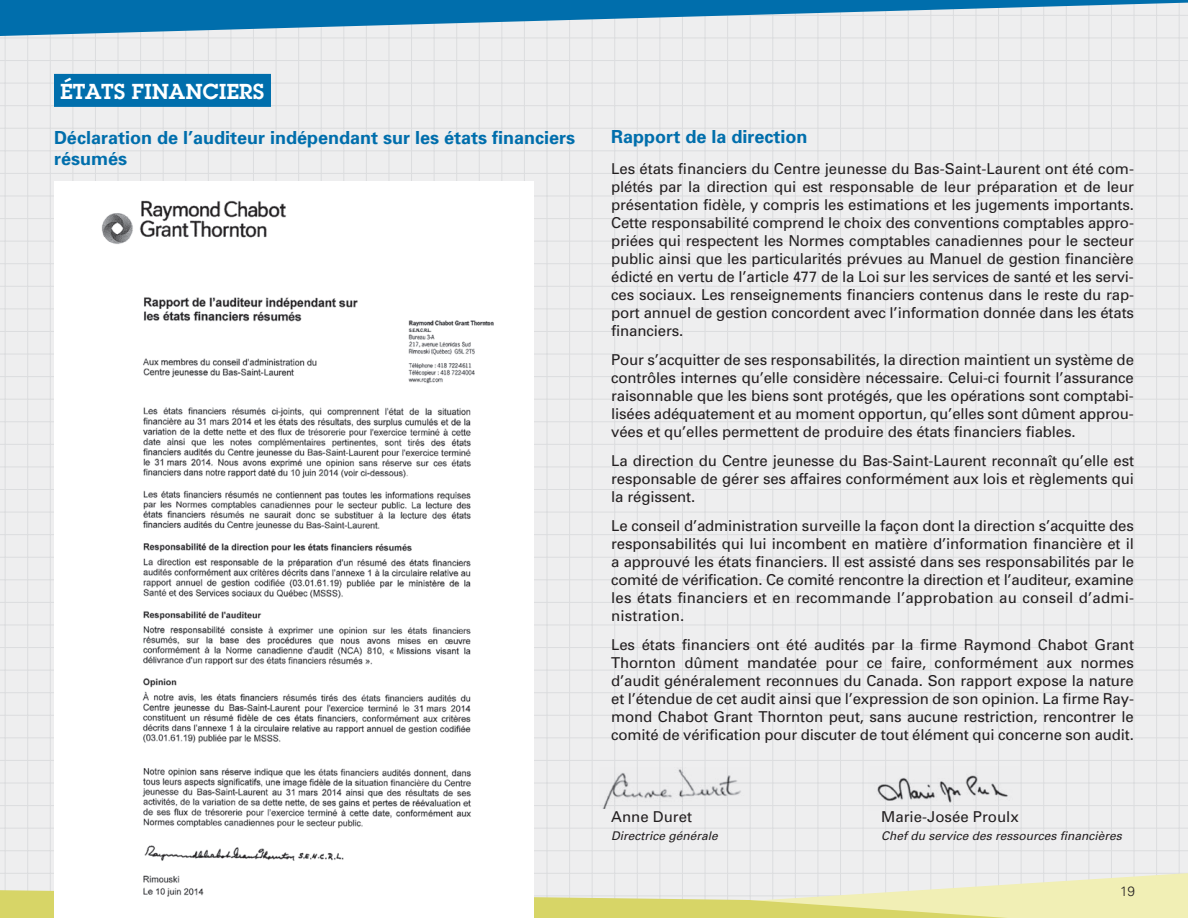
<style>
.page{position:relative;width:1188px;height:918px;background:#eeeeef}
.page>*{position:absolute;margin:0;border:0;box-sizing:border-box;transform-origin:0 0}
.t1{font:600 22.5px "Lubalin Graph";letter-spacing:.015em;color:#fff}
.t2{font:700 18px/21.6px "Univers";color:#006eac}
.t3{font:15px/18px "Univers";letter-spacing:-.01em;color:#231f20;text-align:justify}
.t4{font:300 13.5px "Univers";color:#231f20}
.t5{font:italic 12px "Univers";color:#231f20}
</style>
<div class="page">
<hr style="left:0;top:38px;width:1188px;height:1px;background:#dcdddf">
<hr style="left:0;top:60px;width:1188px;height:1px;background:#dcdddf">
<hr style="left:0;top:83px;width:1188px;height:1px;background:#dcdddf">
<hr style="left:0;top:105px;width:1188px;height:1px;background:#dcdddf">
<hr style="left:0;top:128px;width:1188px;height:1px;background:#dcdddf">
<hr style="left:0;top:151px;width:1188px;height:1px;background:#dcdddf">
<hr style="left:0;top:173px;width:1188px;height:1px;background:#dcdddf">
<hr style="left:0;top:196px;width:1188px;height:1px;background:#dcdddf">
<hr style="left:0;top:218px;width:1188px;height:1px;background:#dcdddf">
<hr style="left:0;top:241px;width:1188px;height:1px;background:#dcdddf">
<hr style="left:0;top:263px;width:1188px;height:1px;background:#dcdddf">
<hr style="left:0;top:286px;width:1188px;height:1px;background:#dcdddf">
<hr style="left:0;top:309px;width:1188px;height:1px;background:#dcdddf">
<hr style="left:0;top:331px;width:1188px;height:1px;background:#dcdddf">
<hr style="left:0;top:354px;width:1188px;height:1px;background:#dcdddf">
<hr style="left:0;top:376px;width:1188px;height:1px;background:#dcdddf">
<hr style="left:0;top:399px;width:1188px;height:1px;background:#dcdddf">
<hr style="left:0;top:422px;width:1188px;height:1px;background:#dcdddf">
<hr style="left:0;top:444px;width:1188px;height:1px;background:#dcdddf">
<hr style="left:0;top:467px;width:1188px;height:1px;background:#dcdddf">
<hr style="left:0;top:489px;width:1188px;height:1px;background:#dcdddf">
<hr style="left:0;top:512px;width:1188px;height:1px;background:#dcdddf">
<hr style="left:0;top:534px;width:1188px;height:1px;background:#dcdddf">
<hr style="left:0;top:557px;width:1188px;height:1px;background:#dcdddf">
<hr style="left:0;top:580px;width:1188px;height:1px;background:#dcdddf">
<hr style="left:0;top:602px;width:1188px;height:1px;background:#dcdddf">
<hr style="left:0;top:625px;width:1188px;height:1px;background:#dcdddf">
<hr style="left:0;top:647px;width:1188px;height:1px;background:#dcdddf">
<hr style="left:0;top:670px;width:1188px;height:1px;background:#dcdddf">
<hr style="left:0;top:692px;width:1188px;height:1px;background:#dcdddf">
<hr style="left:0;top:715px;width:1188px;height:1px;background:#dcdddf">
<hr style="left:0;top:738px;width:1188px;height:1px;background:#dcdddf">
<hr style="left:0;top:760px;width:1188px;height:1px;background:#dcdddf">
<hr style="left:0;top:783px;width:1188px;height:1px;background:#dcdddf">
<hr style="left:0;top:805px;width:1188px;height:1px;background:#dcdddf">
<hr style="left:0;top:828px;width:1188px;height:1px;background:#dcdddf">
<hr style="left:0;top:850px;width:1188px;height:1px;background:#dcdddf">
<hr style="left:1187px;top:0;width:1px;height:918px;background:#dcdddf">
<hr style="left:1179px;top:0;width:1px;height:918px;background:#dcdddf">
<hr style="left:1156px;top:0;width:1px;height:918px;background:#dcdddf">
<hr style="left:1134px;top:0;width:1px;height:918px;background:#dcdddf">
<hr style="left:1111px;top:0;width:1px;height:918px;background:#dcdddf">
<hr style="left:1089px;top:0;width:1px;height:918px;background:#dcdddf">
<hr style="left:1066px;top:0;width:1px;height:918px;background:#dcdddf">
<hr style="left:1043px;top:0;width:1px;height:918px;background:#dcdddf">
<hr style="left:1021px;top:0;width:1px;height:918px;background:#dcdddf">
<hr style="left:998px;top:0;width:1px;height:918px;background:#dcdddf">
<hr style="left:976px;top:0;width:1px;height:918px;background:#dcdddf">
<hr style="left:953px;top:0;width:1px;height:918px;background:#dcdddf">
<hr style="left:931px;top:0;width:1px;height:918px;background:#dcdddf">
<hr style="left:908px;top:0;width:1px;height:918px;background:#dcdddf">
<hr style="left:885px;top:0;width:1px;height:918px;background:#dcdddf">
<hr style="left:863px;top:0;width:1px;height:918px;background:#dcdddf">
<hr style="left:840px;top:0;width:1px;height:918px;background:#dcdddf">
<hr style="left:818px;top:0;width:1px;height:918px;background:#dcdddf">
<hr style="left:795px;top:0;width:1px;height:918px;background:#dcdddf">
<hr style="left:773px;top:0;width:1px;height:918px;background:#dcdddf">
<hr style="left:750px;top:0;width:1px;height:918px;background:#dcdddf">
<hr style="left:727px;top:0;width:1px;height:918px;background:#dcdddf">
<hr style="left:705px;top:0;width:1px;height:918px;background:#dcdddf">
<hr style="left:682px;top:0;width:1px;height:918px;background:#dcdddf">
<hr style="left:660px;top:0;width:1px;height:918px;background:#dcdddf">
<hr style="left:637px;top:0;width:1px;height:918px;background:#dcdddf">
<hr style="left:614px;top:0;width:1px;height:918px;background:#dcdddf">
<hr style="left:592px;top:0;width:1px;height:918px;background:#dcdddf">
<hr style="left:569px;top:0;width:1px;height:918px;background:#dcdddf">
<hr style="left:547px;top:0;width:1px;height:918px;background:#dcdddf">
<hr style="left:524px;top:0;width:1px;height:918px;background:#dcdddf">
<hr style="left:502px;top:0;width:1px;height:918px;background:#dcdddf">
<hr style="left:479px;top:0;width:1px;height:918px;background:#dcdddf">
<hr style="left:456px;top:0;width:1px;height:918px;background:#dcdddf">
<hr style="left:434px;top:0;width:1px;height:918px;background:#dcdddf">
<hr style="left:411px;top:0;width:1px;height:918px;background:#dcdddf">
<hr style="left:389px;top:0;width:1px;height:918px;background:#dcdddf">
<hr style="left:366px;top:0;width:1px;height:918px;background:#dcdddf">
<hr style="left:344px;top:0;width:1px;height:918px;background:#dcdddf">
<hr style="left:321px;top:0;width:1px;height:918px;background:#dcdddf">
<hr style="left:298px;top:0;width:1px;height:918px;background:#dcdddf">
<hr style="left:276px;top:0;width:1px;height:918px;background:#dcdddf">
<hr style="left:253px;top:0;width:1px;height:918px;background:#dcdddf">
<hr style="left:231px;top:0;width:1px;height:918px;background:#dcdddf">
<hr style="left:208px;top:0;width:1px;height:918px;background:#dcdddf">
<hr style="left:186px;top:0;width:1px;height:918px;background:#dcdddf">
<hr style="left:163px;top:0;width:1px;height:918px;background:#dcdddf">
<hr style="left:140px;top:0;width:1px;height:918px;background:#dcdddf">
<hr style="left:118px;top:0;width:1px;height:918px;background:#dcdddf">
<hr style="left:95px;top:0;width:1px;height:918px;background:#dcdddf">
<hr style="left:73px;top:0;width:1px;height:918px;background:#dcdddf">
<hr style="left:50px;top:0;width:1px;height:918px;background:#dcdddf">
<hr style="left:27px;top:0;width:1px;height:918px;background:#dcdddf">
<hr style="left:5px;top:0;width:1px;height:918px;background:#dcdddf">
<svg style="left:0;top:0;width:1188px;height:36px"></svg>
<svg style="left:0;top:873px;width:1188px;height:45px"></svg>
<div style="left:54px;top:74px;width:217px;height:33px;background:#006eac"></div>
<img style="left:877px;top:767px;width:131px;height:44px">
<img style="left:54px;top:182px;width:480px;height:736px">
<img style="left:603px;top:767px;width:147px;height:41px">
<h1 class="t1" style="left:60px;top:78px;width:205px">ÉTATS FINANCIERS</h1>
<p class="t2" style="left:54px;top:126px;width:523px">Déclaration de l’auditeur indépendant sur les états financiers résumés</p>
<p class="t2" style="left:611px;top:125px;width:198px">Rapport de la direction</p>
<p class="t3" style="left:611px;top:160px;width:524px">Les états financiers du Centre jeunesse du Bas-Saint-Laurent ont été com&shy;plétés par la direction qui est responsable de leur préparation et de leur présentation fidèle, y compris les estimations et les jugements importants.<br>Cette responsabilité comprend le choix des conventions comptables appro&shy;priées qui respectent les Normes comptables canadiennes pour le secteur public ainsi que les particularités prévues au Manuel de gestion financière édicté en vertu de l’article 477 de la Loi sur les services de santé et les servi&shy;ces sociaux. Les renseignements financiers contenus dans le reste du rap&shy;port annuel de gestion concordent avec l’information donnée dans les états financiers.</p>
<p class="t3" style="left:611px;top:351px;width:524px">Pour s’acquitter de ses responsabilités, la direction maintient un système de contrôles internes qu’elle considère nécessaire. Celui-ci fournit l’assurance raisonnable que les biens sont protégés, que les opérations sont comptabi&shy;lisées adéquatement et au moment opportun, qu’elles sont dûment approu&shy;vées et qu’elles permettent de produire des états financiers fiables.</p>
<p class="t3" style="left:611px;top:452px;width:524px">La direction du Centre jeunesse du Bas-Saint-Laurent reconnaît qu’elle est responsable de gérer ses affaires conformément aux lois et règlements qui la régissent.</p>
<p class="t3" style="left:611px;top:516px;width:524px">Le conseil d’administration surveille la façon dont la direction s’acquitte des responsabilités qui lui incombent en matière d’information financière et il a approuvé les états financiers. Il est assisté dans ses responsabilités par le comité de vérification. Ce comité rencontre la direction et l’auditeur, examine les états financiers et en recommande l’approbation au conseil d’admi&shy;nistration.</p>
<p class="t3" style="left:611px;top:635px;width:524px">Les états financiers ont été audités par la firme Raymond Chabot Grant Thornton dûment mandatée pour ce faire, conformément aux normes d’audit généralement reconnues du Canada. Son rapport expose la nature et l’étendue de cet audit ainsi que l’expression de son opinion. La firme Ray&shy;mond Chabot Grant Thornton peut, sans aucune restriction, rencontrer le comité de vérification pour discuter de tout élément qui concerne son audit.</p>
<p class="t3" style="left:611px;top:808px;width:82px">Anne Duret</p>
<p class="t3" style="left:881px;top:808px;width:139px">Marie-Josée Proulx</p>
<p class="t5" style="left:611px;top:829px;width:108px">Directrice générale</p>
<p class="t5" style="left:881px;top:829px;width:242px">Chef du service des ressources financières</p>
<p class="t4" style="left:1120px;top:883px;width:17px">19</p>
</div>
